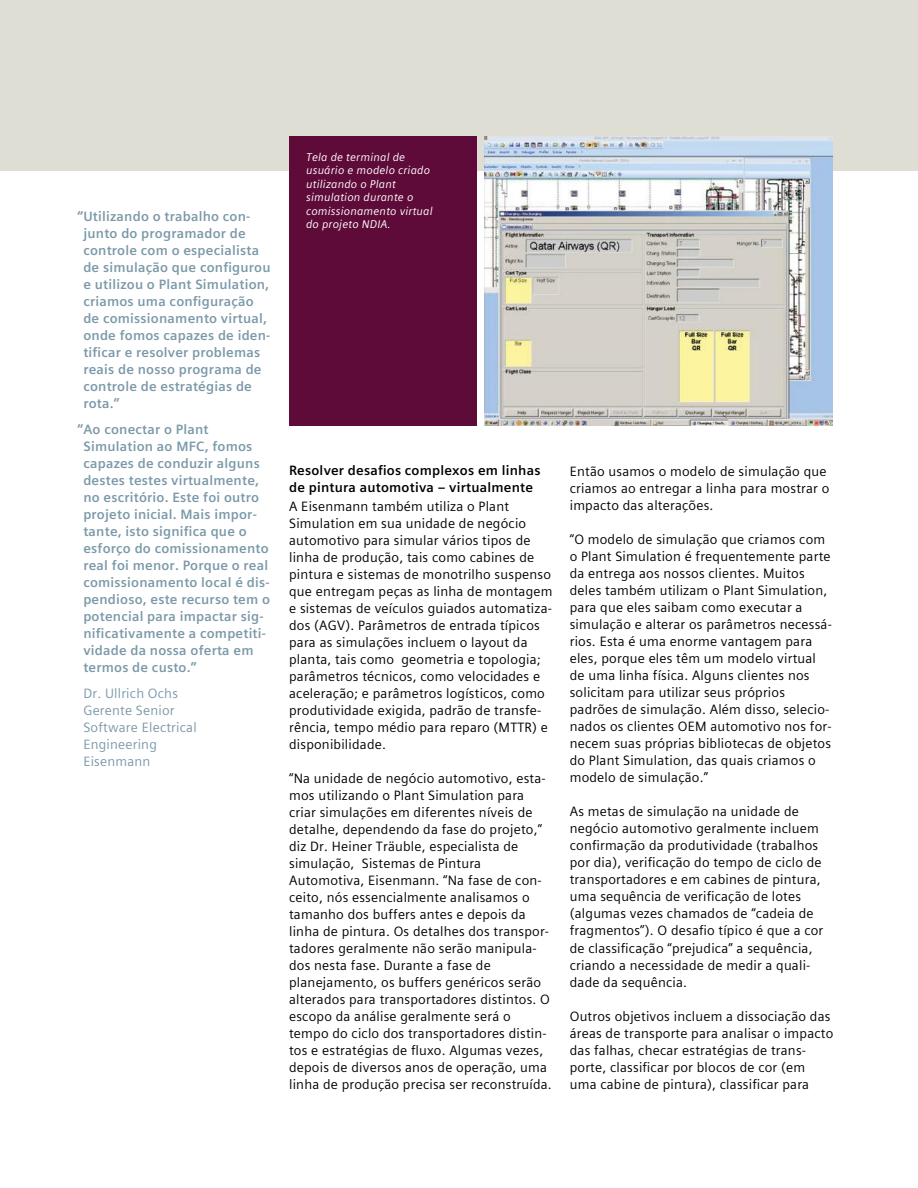
<style>
.page{position:relative;width:918px;height:1188px;background:#fff}
.page>*{position:absolute;margin:0;border:0;box-sizing:border-box;transform-origin:0 0}
.t1{font:13.5px/17px "Siemens Sans Global";letter-spacing:.015em;color:#000}
.t2{font:700 13.5px/17px "Siemens Sans Global";letter-spacing:.015em;color:#7b99a9}
.t3{font:700 13.5px/16.2px "Siemens Sans Global";letter-spacing:.015em;color:#000}
.t4{font:13.5px/17px "Siemens Sans Global";letter-spacing:.015em;color:#7b99a9}
.t5{font:italic 11.25px/13.5px "Siemens Sans Global";letter-spacing:.015em;color:#fff}
</style>
<div class="page">
<div style="left:0;top:0;width:918px;height:170px;background:#dfded4"></div>
<img style="left:485px;top:136px;width:348px;height:289px">
<div style="left:289px;top:136px;width:187px;height:289px;background:#5f0b39"></div>
<p class="t2" style="left:83px;top:208px;width:189px;text-indent:-6px">“Utilizando o trabalho con&shy;junto do programador de controle com o especialista de simulação que configurou e utilizou o Plant Simulation, criamos uma configuração de comissionamento virtual, onde fomos capazes de iden&shy;tificar e resolver problemas reais de nosso programa de controle de estratégias de rota.”</p>
<p class="t2" style="left:83px;top:421px;width:188px;text-indent:-6px">“Ao conectar o Plant<br>Simulation ao MFC, fomos capazes de conduzir alguns destes testes virtualmente, no escritório. Este foi outro projeto inicial. Mais impor&shy;tante, isto significa que o esforço do comissionamento real foi menor. Porque o real comissionamento local é dis&shy;pendioso, este recurso tem o potencial para impactar sig&shy;nificativamente a competiti&shy;vidade da nossa oferta em termos de custo.”</p>
<p class="t4" style="left:83px;top:684px;width:115px">Dr. Ullrich Ochs<br>Gerente Senior<br>Software Electrical<br>Engineering<br>Eisenmann</p>
<p class="t5" style="left:306px;top:150px;width:128px">Tela de terminal de usuário e modelo criado utilizando o Plant simulation durante o comissionamento virtual do projeto NDIA.</p>
<p class="t3" style="left:289px;top:463px;width:253px">Resolver desafios complexos em linhas de pintura automotiva – virtualmente</p>
<p class="t1" style="left:289px;top:498px;width:265px">A Eisenmann também utiliza o Plant Simulation em sua unidade de negócio automotivo para simular vários tipos de linha de produção, tais como cabines de pintura e sistemas de monotrilho suspenso que entregam peças as linha de montagem e sistemas de veículos guiados automatiza&shy;dos (AGV). Parâmetros de entrada típicos para as simulações incluem o layout da planta, tais como geometria e topologia; parâmetros técnicos, como velocidades e aceleração; e parâmetros logísticos, como produtividade exigida, padrão de transfe&shy;rência, tempo médio para reparo (MTTR) e disponibilidade.</p>
<p class="t1" style="left:289px;top:770px;width:264px">“Na unidade de negócio automotivo, esta&shy;mos utilizando o Plant Simulation para criar simulações em diferentes níveis de detalhe, dependendo da fase do projeto,” diz Dr. Heiner Träuble, especialista de simulação, Sistemas de Pintura Automotiva, Eisenmann. “Na fase de con&shy;ceito, nós essencialmente analisamos o tamanho dos buffers antes e depois da linha de pintura. Os detalhes dos transpor&shy;tadores geralmente não serão manipula&shy;dos nesta fase. Durante a fase de planejamento, os buffers genéricos serão alterados para transportadores distintos. O escopo da análise geralmente será o tempo do ciclo dos transportadores distin&shy;tos e estratégias de fluxo. Algumas vezes, depois de diversos anos de operação, uma linha de produção precisa ser reconstruída.</p>
<p class="t1" style="left:570px;top:463px;width:261px">Então usamos o modelo de simulação que criamos ao entregar a linha para mostrar o impacto das alterações.</p>
<p class="t1" style="left:570px;top:531px;width:264px">“O modelo de simulação que criamos com o Plant Simulation é frequentemente parte da entrega aos nossos clientes. Muitos deles também utilizam o Plant Simulation, para que eles saibam como executar a simulação e alterar os parâmetros necessá&shy;rios. Esta é uma enorme vantagem para eles, porque eles têm um modelo virtual de uma linha física. Alguns clientes nos solicitam para utilizar seus próprios padrões de simulação. Além disso, selecio&shy;nados os clientes OEM automotivo nos for&shy;necem suas próprias bibliotecas de objetos do Plant Simulation, das quais criamos o modelo de simulação.”</p>
<p class="t1" style="left:570px;top:803px;width:255px">As metas de simulação na unidade de negócio automotivo geralmente incluem confirmação da produtividade (trabalhos por dia), verificação do tempo de ciclo de transportadores e em cabines de pintura, uma sequência de verificação de lotes (algumas vezes chamados de “cadeia de fragmentos”). O desafio típico é que a cor de classificação “prejudica” a sequência, criando a necessidade de medir a quali&shy;dade da sequência.</p>
<p class="t1" style="left:570px;top:1007px;width:265px">Outros objetivos incluem a dissociação das áreas de transporte para analisar o impacto das falhas, checar estratégias de trans&shy;porte, classificar por blocos de cor (em uma cabine de pintura), classificar para</p>
</div>
